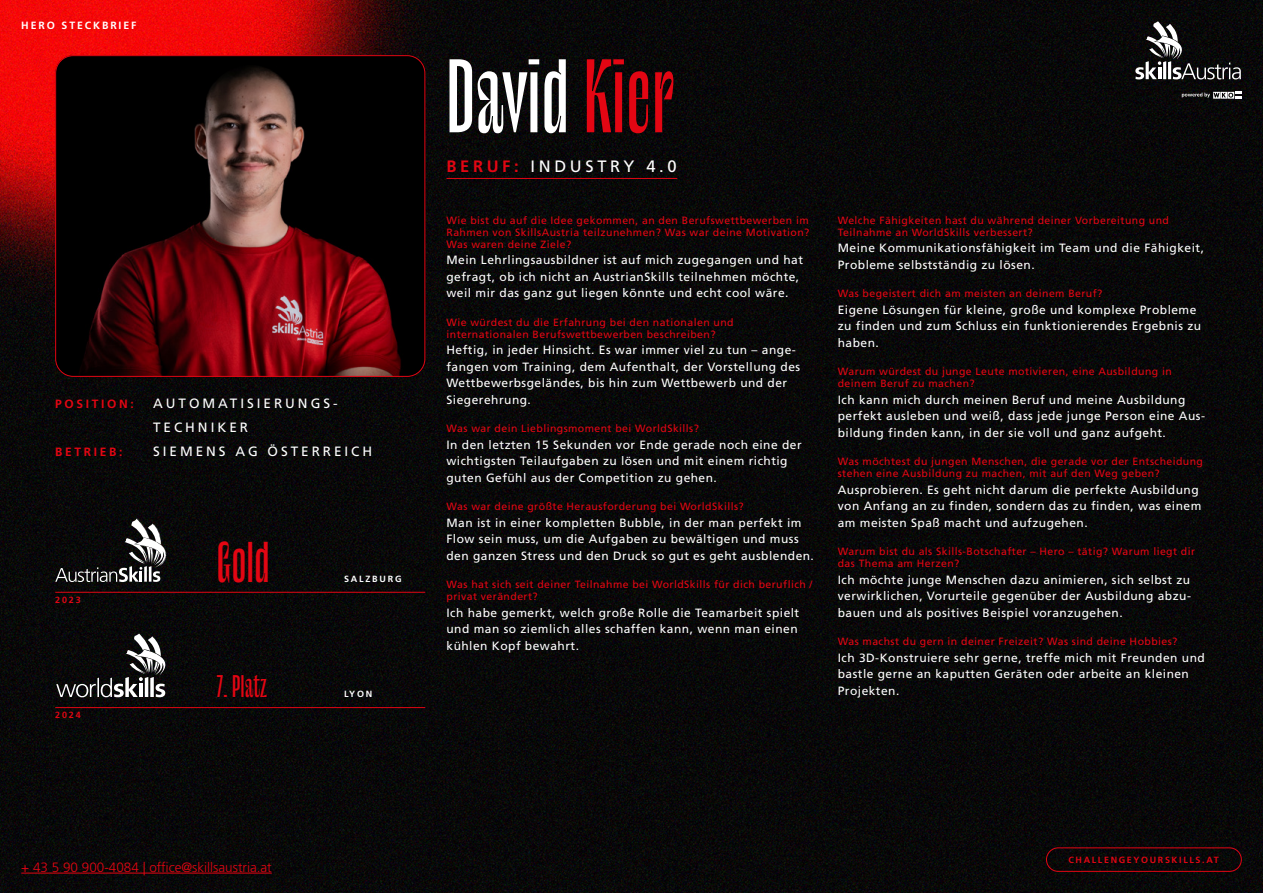
<style>
.page{position:relative;width:1263px;height:893px;background:#fff}
.page>*{position:absolute;margin:0;border:0;box-sizing:border-box;transform-origin:0 0}
.t1{font:90px "Le Murmure";color:#fff}
.t2{font:49.5px "Le Murmure";color:#e30613}
.t3{font:27px "Le Murmure";color:#e30613}
.t4{font:16.5px "Frutiger LT Pro";letter-spacing:.22em;color:#fff}
.t5{font:13.5px/24px "Frutiger LT Pro";letter-spacing:.22em;color:#fff}
.t6{font:300 13.5px "Frutiger LT Pro";color:#e30613}
.t7{font:12px/16.5px "Frutiger LT Pro";letter-spacing:.04em;color:#fff}
.t8{font:700 12px "Frutiger LT Pro";letter-spacing:.22em;color:#e30613}
.t9{font:10.5px/12px "Frutiger LT Pro";letter-spacing:.04em;color:#e30613}
.t10{font:700 10.5px "Frutiger LT Pro";letter-spacing:.18em;color:#fff}
.t11{font:700 9px "Frutiger LT Pro";letter-spacing:.18em;color:#e30613}
.t12{font:700 9px "Frutiger LT Pro";letter-spacing:.2em;color:#fff}
.s1{color:#e30613}
.s2{font-weight:700;color:#e30613}
</style>
<div class="page">
<img style="left:0;top:0;width:1263px;height:893px">
<div style="left:1046px;top:847px;width:196px;height:25px;border:1px solid #e30613;border-radius:12px"></div>
<svg style="left:1135px;top:21px;width:106px;height:58px;background:#363536"></svg>
<svg style="left:1182px;top:92px;width:60px;height:7px"></svg>
<hr style="left:21px;top:873px;width:251px;height:1px;background:#e30613">
<svg style="left:55px;top:518px;width:113px;height:64px;background:#323132"></svg>
<hr style="left:55px;top:592px;width:370px;height:1px;background:#e30613">
<img style="left:55px;top:55px;width:370px;height:322px">
<div style="left:55px;top:55px;width:370px;height:322px;border:1px solid #e30613;border-radius:18px"></div>
<hr style="left:446px;top:178px;width:231px;height:1px;background:#e30613">
<hr style="left:55px;top:707px;width:370px;height:1px;background:#e30613">
<svg style="left:56px;top:634px;width:124px;height:63px;background:#333"></svg>
<p class="t10" style="left:21px;top:19px;width:117px">HERO STECKBRIEF</p>
<p class="t8" style="left:55px;top:397px;width:80px">POSITION:</p>
<p class="t5" style="left:153px;top:391px;width:186px">AUTOMATISIERUNGS-<br>TECHNIKER</p>
<p class="t8" style="left:55px;top:445px;width:69px">BETRIEB:</p>
<p class="t5" style="left:153px;top:439px;width:221px">SIEMENS AG ÖSTERREICH</p>
<p class="t11" style="left:55px;top:594px;width:27px">2023</p>
<p class="t11" style="left:55px;top:710px;width:27px">2024</p>
<h2 class="t2" style="left:217px;top:532px;width:54px">Gold</h2>
<h3 class="t3" style="left:217px;top:670px;width:52px">7. Platz</h3>
<p class="t12" style="left:344px;top:573px;width:59px">SALZBURG</p>
<p class="t12" style="left:344px;top:689px;width:30px">LYON</p>
<h1 class="t1" style="left:446px;top:41px;width:229px">David <span class="s1">Kier</span></h1>
<h3 class="t4" style="left:446px;top:156px;width:232px"><span class="s2">BERUF:</span> INDUSTRY 4.0</h3>
<p class="t9" style="left:446px;top:214px;width:364px;text-align:justify">Wie bist du auf die Idee gekommen, an den Berufswettbewerben im Rahmen von SkillsAustria teilzunehmen? Was war deine Motivation?<br>Was waren deine Ziele?</p>
<p class="t7" style="left:446px;top:252px;width:358px">Mein Lehrlingsausbildner ist auf mich zugegangen und hat gefragt, ob ich nicht an AustrianSkills teilnehmen möchte, weil mir das ganz gut liegen könnte und echt cool wäre.</p>
<p class="t9" style="left:446px;top:316px;width:289px">Wie würdest du die Erfahrung bei den nationalen und internationalen Berufswettbewerben beschreiben?</p>
<p class="t7" style="left:446px;top:342px;width:355px">Heftig, in jeder Hinsicht. Es war immer viel zu tun – ange&shy;fangen vom Training, dem Aufenthalt, der Vorstellung des Wettbewerbsgeländes, bis hin zum Wettbewerb und der Siegerehrung.</p>
<p class="t9" style="left:446px;top:423px;width:254px">Was war dein Lieblingsmoment bei WorldSkills?</p>
<p class="t7" style="left:446px;top:437px;width:357px">In den letzten 15 Sekunden vor Ende gerade noch eine der wichtigsten Teilaufgaben zu lösen und mit einem richtig guten Gefühl aus der Competition zu gehen.</p>
<p class="t9" style="left:446px;top:501px;width:299px">Was war deine größte Herausforderung bei WorldSkills?</p>
<p class="t7" style="left:446px;top:515px;width:369px">Man ist in einer kompletten Bubble, in der man perfekt im<br>Flow sein muss, um die Aufgaben zu bewältigen und muss den ganzen Stress und den Druck so gut es geht ausblenden.</p>
<p class="t9" style="left:446px;top:579px;width:367px">Was hat sich seit deiner Teilnahme bei WorldSkills für dich beruflich / privat verändert?</p>
<p class="t7" style="left:446px;top:605px;width:354px">Ich habe gemerkt, welch große Rolle die Teamarbeit spielt und man so ziemlich alles schaffen kann, wenn man einen kühlen Kopf bewahrt.</p>
<p class="t9" style="left:838px;top:214px;width:333px">Welche Fähigkeiten hast du während deiner Vorbereitung und<br>Teilnahme an WorldSkills verbessert?</p>
<p class="t7" style="left:838px;top:240px;width:368px">Meine Kommunikationsfähigkeit im Team und die Fähigkeit,<br>Probleme selbstständig zu lösen.</p>
<p class="t9" style="left:838px;top:288px;width:266px">Was begeistert dich am meisten an deinem Beruf?</p>
<p class="t7" style="left:838px;top:302px;width:365px">Eigene Lösungen für kleine, große und komplexe Probleme zu finden und zum Schluss ein funktionierendes Ergebnis zu haben.</p>
<p class="t9" style="left:838px;top:366px;width:335px">Warum würdest du junge Leute motivieren, eine Ausbildung in deinem Beruf zu machen?</p>
<p class="t7" style="left:838px;top:392px;width:369px">Ich kann mich durch meinen Beruf und meine Ausbildung perfekt ausleben und weiß, dass jede junge Person eine Aus&shy;bildung finden kann, in der sie voll und ganz aufgeht.</p>
<p class="t9" style="left:838px;top:456px;width:367px">Was möchtest du jungen Menschen, die gerade vor der Entscheidung stehen eine Ausbildung zu machen, mit auf den Weg geben?</p>
<p class="t7" style="left:838px;top:482px;width:365px">Ausprobieren. Es geht nicht darum die perfekte Ausbildung von Anfang an zu finden, sondern das zu finden, was einem am meisten Spaß macht und aufzugehen.</p>
<p class="t9" style="left:838px;top:546px;width:359px">Warum bist du als Skills-Botschafter – Hero – tätig? Warum liegt dir das Thema am Herzen?</p>
<p class="t7" style="left:838px;top:572px;width:355px;text-align:justify">Ich möchte junge Menschen dazu animieren, sich selbst zu verwirklichen, Vorurteile gegenüber der Ausbildung abzu&shy;bauen und als positives Beispiel voranzugehen.</p>
<p class="t9" style="left:838px;top:636px;width:341px">Was machst du gern in deiner Freizeit? Was sind deine Hobbies?</p>
<p class="t7" style="left:838px;top:650px;width:369px">Ich 3D-Konstruiere sehr gerne, treffe mich mit Freunden und bastle gerne an kaputten Geräten oder arbeite an kleinen<br>Projekten.</p>
<p class="t6" style="left:21px;top:859px;width:252px">+ 43 5 90 900-4084 | office@skillsaustria.at</p>
<p class="t11" style="left:1068px;top:854px;width:152px">CHALLENGEYOURSKILLS.AT</p>
</div>
